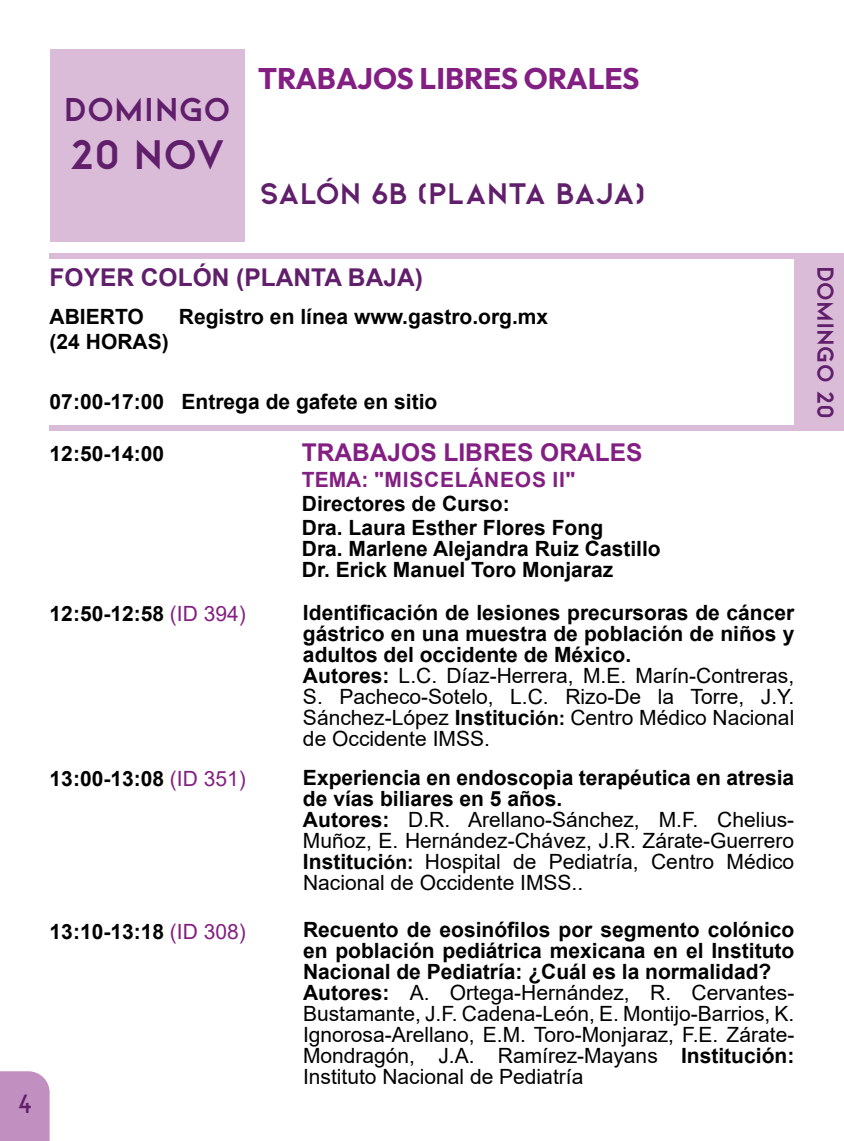
<style>
.page{position:relative;width:844px;height:1141px;background:#fff}
.page>*{position:absolute;margin:0;border:0;box-sizing:border-box;transform-origin:0 0}
.t1{font:700 43.75px "Kiona";color:#601e6b}
.t2{font:700 35px "Kiona";letter-spacing:.01em;color:#601e6b}
.t3{font:700 31.5px "Kiona";color:#601e6b}
.t4{font:100 29.75px "Outfit";letter-spacing:-.01em;color:#831f82}
.t5{font:700 28px "Sulphur Point";color:#601e6b}
.t6{font:700 24.5px "Arial";color:#601e6b}
.t7{font:700 24.5px "Arial";color:#831f82}
.t8{font:700 24.5px "Kiona";letter-spacing:.01em;color:#601e6b}
.t9{font:21px/21px "Arial";color:#000}
.t10{font:700 21px/21px "Arial";color:#000}
.t11{font:700 21px "Arial";letter-spacing:.035em;color:#831f82}
.s1{font-weight:400;color:#831f82}
.s2{font-weight:400}
.s3{font-size:19.25px}
.s4{font-weight:700}
.s5{font-weight:700;font-size:19.25px}
</style>
<div class="page">
<div style="left:794px;top:253px;width:49px;height:177px;background:#dabcd9"></div>
<div style="left:50px;top:425px;width:744px;height:5px;background:#dabcd9"></div>
<div style="left:50px;top:253px;width:744px;height:5px;background:#dabcd9"></div>
<div style="left:0;top:1071px;width:50px;height:70px;background:#c18fc0"></div>
<div style="left:50px;top:50px;width:194px;height:192px;background:#dabcd9"></div>
<h2 class="t2" style="left:64px;top:88px;width:168px">DOMINGO</h2>
<h1 class="t1" style="left:69px;top:129px;width:158px">20 NOV</h1>
<h3 class="t4" style="left:258px;top:61px;width:383px">TRABAJOS LIBRES ORALES</h3>
<h3 class="t3" style="left:259px;top:175px;width:387px">SALÓN 6B (PLANTA BAJA)</h3>
<h3 class="t5" style="left:18px;top:1088px;width:16px">4</h3>
<p class="t6" style="left:50px;top:260px;width:374px">FOYER COLÓN (PLANTA BAJA)</p>
<p class="t10" style="left:50px;top:307px;width:96px">ABIERTO</p>
<p class="t10" style="left:179px;top:307px;width:371px">Registro en línea www.gastro.org.mx</p>
<p class="t10" style="left:50px;top:331px;width:121px">(24 HORAS)</p>
<p class="t10" style="left:50px;top:391px;width:389px">07:00-17:00 Entrega de gafete en sitio</p>
<p class="t10" style="left:50px;top:444px;width:116px">12:50-14:00</p>
<p class="t7" style="left:302px;top:436px;width:342px">TRABAJOS LIBRES ORALES</p>
<p class="t11" style="left:302px;top:464px;width:275px">TEMA: "MISCELÁNEOS II"</p>
<p class="t10" style="left:302px;top:492px;width:303px;line-height:24.2px">Directores de Curso:<br>Dra. Laura Esther Flores Fong</p>
<p class="t10" style="left:302px;top:538px;width:360px">Dra. Marlene Alejandra Ruiz Castillo<br>Dr. Erick Manuel Toro Monjaraz</p>
<p class="t10" style="left:50px;top:603px;width:198px">12:50-12:58 <span class="s1">(ID 394)</span></p>
<p class="t10" style="left:303px;top:602px;width:492px">Identificación de lesiones precursoras de cáncer gástrico en una muestra de población de niños y adultos del occidente de México.<br>Autores: <span class="s2">L.C. Díaz-Herrera, M.E. Marín-Contreras, S. Pacheco-Sotelo, L.C. Rizo-De la Torre, J.Y.<br>Sánchez-López</span> Instituci<span class="s3">ón:</span> <span class="s2">Centro Médico Nacional de Occidente IMSS.</span></p>
<p class="t9" style="left:303px;top:766px;width:492px"><span class="s4">Experiencia en endoscopia terapéutica en atresia de vías biliares en 5 años.<br>Autores:</span> D.R. Arellano-Sánchez, M.F. Chelius-Muñoz, E. Hernández-Chávez, J.R. Zárate-Guerrero <span class="s4">Instituci</span><span class="s5">ón:</span> Hospital de Pediatría, Centro Médico Nacional de Occidente IMSS..</p>
<p class="t9" style="left:303px;top:919px;width:492px"><span class="s4">Recuento de eosinófilos por segmento colónico en población pediátrica mexicana en el Instituto Nacional de Pediatría: ¿Cuál es la normalidad?<br>Autores:</span> A. Ortega-Hernández, R. Cervantes-Bustamante, J.F. Cadena-León, E. Montijo-Barrios, K.<br>Ignorosa-Arellano, E.M. Toro-Monjaraz, F.E. Zárate-Mondragón, J.A. Ramírez-Mayans <span class="s4">Institución:<br></span>Instituto Nacional de Pediatría</p>
<p class="t10" style="left:50px;top:769px;width:198px">13:00-13:08 <span class="s1">(ID 351)</span></p>
<p class="t10" style="left:50px;top:921px;width:198px">13:10-13:18 <span class="s1">(ID 308)</span></p>
<p class="t8" style="left:839px;top:266px;width:154px;rotate:90deg">DOMINGO 20</p>
</div>
